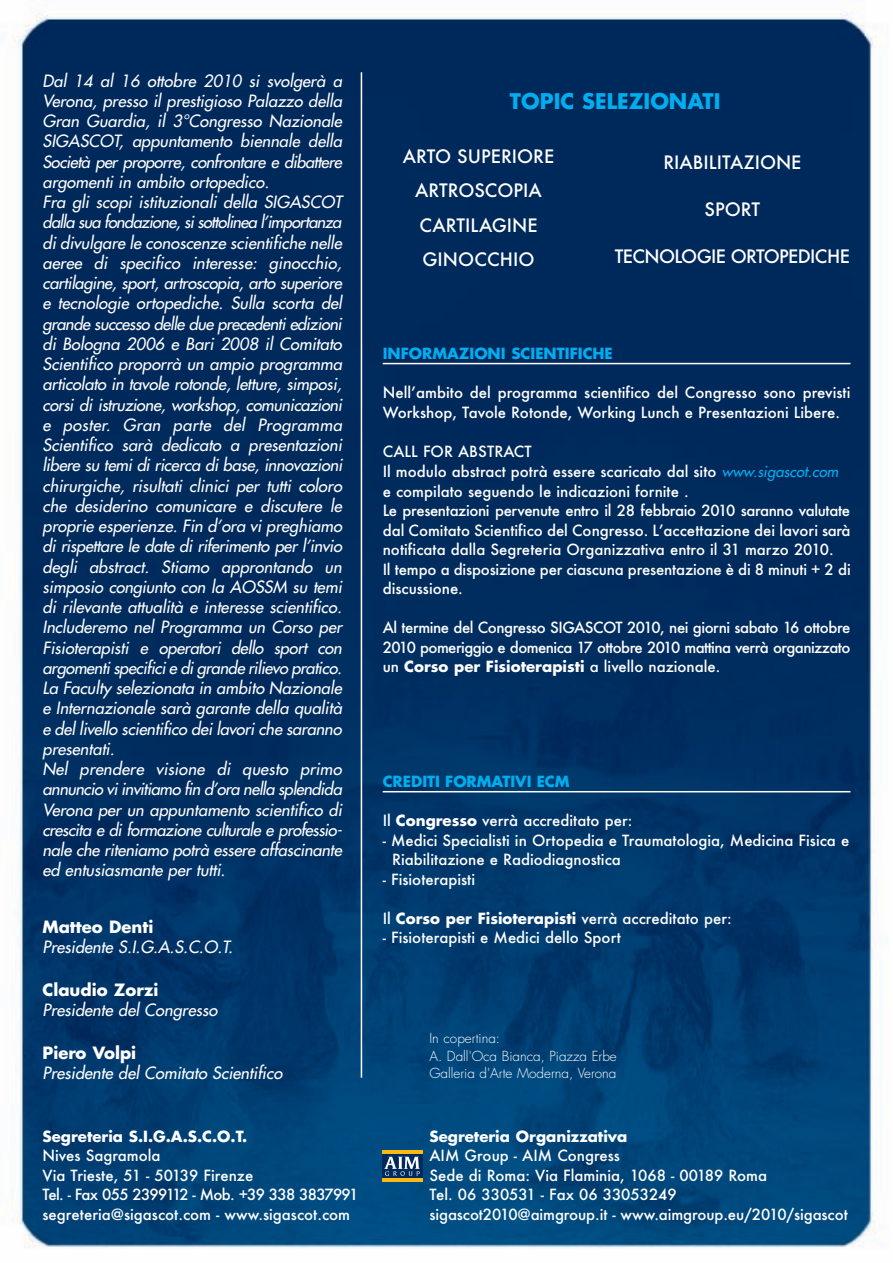
<style>
.page{position:relative;width:893px;height:1263px;background:#fff}
.page>*{position:absolute;margin:0;border:0;box-sizing:border-box;transform-origin:0 0}
.t1{font:700 21px "Futura";color:#00aeef}
.t2{font:500 18px/34.5px "Futura";color:#fff;text-align:center}
.t3{font:500 18px "Futura";letter-spacing:-.035em;color:#fff}
.t4{font:italic 16.5px/20.2px "Futura";color:#fff}
.t5{font:700 16.5px "Futura";color:#fff}
.t6{font:500 15px/19.5px "Futura";color:#fff}
.t7{font:700 15px "Futura";color:#fff}
.t8{font:700 15px "Futura";color:#00aeef}
.t9{font:300 13.5px/17.7px "Futura";color:#fff}
.s1{font-weight:400;font-style:italic;color:#00aeef}
.s2{font-weight:700}
</style>
<div class="page">
<img style="left:12px;top:8px;width:864px;height:1241px">
<hr style="left:361px;top:72px;width:1px;height:1005px;background:#fff">
<hr style="left:383px;top:363px;width:467px;height:1px;background:#fff">
<hr style="left:383px;top:791px;width:467px;height:1px;background:#fff">
<hr style="left:382px;top:1150px;width:40px;height:4px;background:#fcb814">
<div style="left:382px;top:1154px;width:40px;height:24px;background:#00295c"></div>
<hr style="left:382px;top:1178px;width:40px;height:4px;background:#fcb814">
<svg style="left:384px;top:1157px;width:36px;height:19px"></svg>
<p class="t4" style="left:43px;top:72px;width:301px">Dal 14 al 16 ottobre 2010 si svolgerà a Verona, presso il prestigioso Palazzo della Gran Guardia, il 3°Congresso Nazionale SIGASCOT, appuntamento biennale della Società per proporre, confrontare e dibattere argomenti in ambito ortopedico.<br>Fra gli scopi istituzionali della SIGASCOT dalla sua fondazione, si sottolinea l’importanza di divulgare le conoscenze scientifiche nelle aeree di specifico interesse: ginocchio, cartilagine, sport, artroscopia, arto superiore e tecnologie ortopediche. Sulla scorta del grande successo delle due precedenti edizioni di Bologna 2006 e Bari 2008 il Comitato Scientifico proporrà un ampio programma articolato in tavole rotonde, letture, simposi, corsi di istruzione, workshop, comunicazioni e poster. Gran parte del Programma Scientifico sarà dedicato a presentazioni libere su temi di ricerca di base, innovazioni chirurgiche, risultati clinici per tutti coloro che desiderino comunicare e discutere le proprie esperienze. Fin d’ora vi preghiamo di rispettare le date di riferimento per l’invio degli abstract. Stiamo approntando un simposio congiunto con la AOSSM su temi di rilevante attualità e interesse scientifico.<br>Includeremo nel Programma un Corso per Fisioterapisti e operatori dello sport con argomenti specifici e di grande rilievo pratico.<br>La Faculty selezionata in ambito Nazionale e Internazionale sarà garante della qualità e del livello scientifico dei lavori che saranno presentati.<br>Nel prendere visione di questo primo annuncio vi invitiamo fin d’ora nella splendida Verona per un appuntamento scientifico di crescita e di formazione culturale e professio&shy;nale che riteniamo potrà essere affascinante ed entusiasmante per tutti.</p>
<p class="t5" style="left:43px;top:920px;width:112px">Matteo Denti</p>
<p class="t4" style="left:43px;top:938px;width:192px">Presidente S.I.G.A.S.C.O.T.</p>
<p class="t5" style="left:43px;top:983px;width:117px">Claudio Zorzi</p>
<p class="t4" style="left:43px;top:1001px;width:176px">Presidente del Congresso</p>
<p class="t5" style="left:43px;top:1046px;width:95px">Piero Volpi</p>
<p class="t4" style="left:43px;top:1064px;width:241px">Presidente del Comitato Scientifico</p>
<p class="t7" style="left:43px;top:1129px;width:206px">Segreteria S.I.G.A.S.C.O.T.</p>
<p class="t6" style="left:43px;top:1146px;width:317px">Nives Sagramola<br>Via Trieste, 51 - 50139 Firenze<br>Tel. - Fax 055 2399112 - Mob. +39 338 3837991 segreteria@sigascot.com - www.sigascot.com</p>
<p class="t1" style="left:510px;top:92px;width:212px">TOPIC SELEZIONATI</p>
<p class="t2" style="left:403px;top:139px;width:153px">ARTO SUPERIORE<br>ARTROSCOPIA<br>CARTILAGINE<br>GINOCCHIO</p>
<p class="t2" style="left:663px;top:146px;width:140px">RIABILITAZIONE</p>
<p class="t2" style="left:705px;top:192px;width:57px">SPORT</p>
<p class="t3" style="left:615px;top:246px;width:236px">TECNOLOGIE ORTOPEDICHE</p>
<p class="t8" style="left:383px;top:346px;width:232px">INFORMAZIONI SCIENTIFICHE</p>
<p class="t6" style="left:383px;top:383px;width:469px">Nell’ambito del programma scientifico del Congresso sono previsti<br>Workshop, Tavole Rotonde, Working Lunch e Presentazioni Libere.</p>
<p class="t6" style="left:383px;top:441px;width:470px">CALL FOR ABSTRACT<br>Il modulo abstract potrà essere scaricato dal sito <span class="s1">www.sigascot.com<br></span>e compilato seguendo le indicazioni fornite .<br>Le presentazioni pervenute entro il 28 febbraio 2010 saranno valutate dal Comitato Scientifico del Congresso. L’accettazione dei lavori sarà notificata dalla Segreteria Organizzativa entro il 31 marzo 2010.<br>Il tempo a disposizione per ciascuna presentazione è di 8 minuti + 2 di discussione.</p>
<p class="t6" style="left:383px;top:618px;width:469px;text-align:justify">Al termine del Congresso SIGASCOT 2010, nei giorni sabato 16 ottobre 2010 pomeriggio e domenica 17 ottobre 2010 mattina verrà organizzato un <span class="s2">Corso per Fisioterapisti</span> a livello nazionale.</p>
<p class="t8" style="left:383px;top:775px;width:188px">CREDITI FORMATIVI ECM</p>
<p class="t6" style="left:383px;top:811px;width:251px">Il <span class="s2">Congresso</span> verrà accreditato per:</p>
<p class="t6" style="left:392px;top:831px;width:459px;text-indent:-9px">- Medici Specialisti in Ortopedia e Traumatologia, Medicina Fisica e<br>Riabilitazione e Radiodiagnostica</p>
<p class="t6" style="left:383px;top:870px;width:94px">- Fisioterapisti</p>
<p class="t6" style="left:383px;top:909px;width:351px">Il <span class="s2">Corso per Fisioterapisti</span> verrà accreditato per:</p>
<p class="t6" style="left:383px;top:928px;width:240px">- Fisioterapisti e Medici dello Sport</p>
<p class="t9" style="left:429px;top:1030px;width:189px">In copertina:<br>A. Dall'Oca Bianca, Piazza Erbe<br>Galleria d'Arte Moderna, Verona</p>
<p class="t7" style="left:429px;top:1129px;width:199px">Segreteria Organizzativa</p>
<p class="t6" style="left:429px;top:1146px;width:420px">AIM Group - AIM Congress<br>Sede di Roma: Via Flaminia, 1068 - 00189 Roma<br>Tel. 06 330531 - Fax 06 33053249 sigascot2010@aimgroup.it - www.aimgroup.eu/2010/sigascot</p>
</div>
